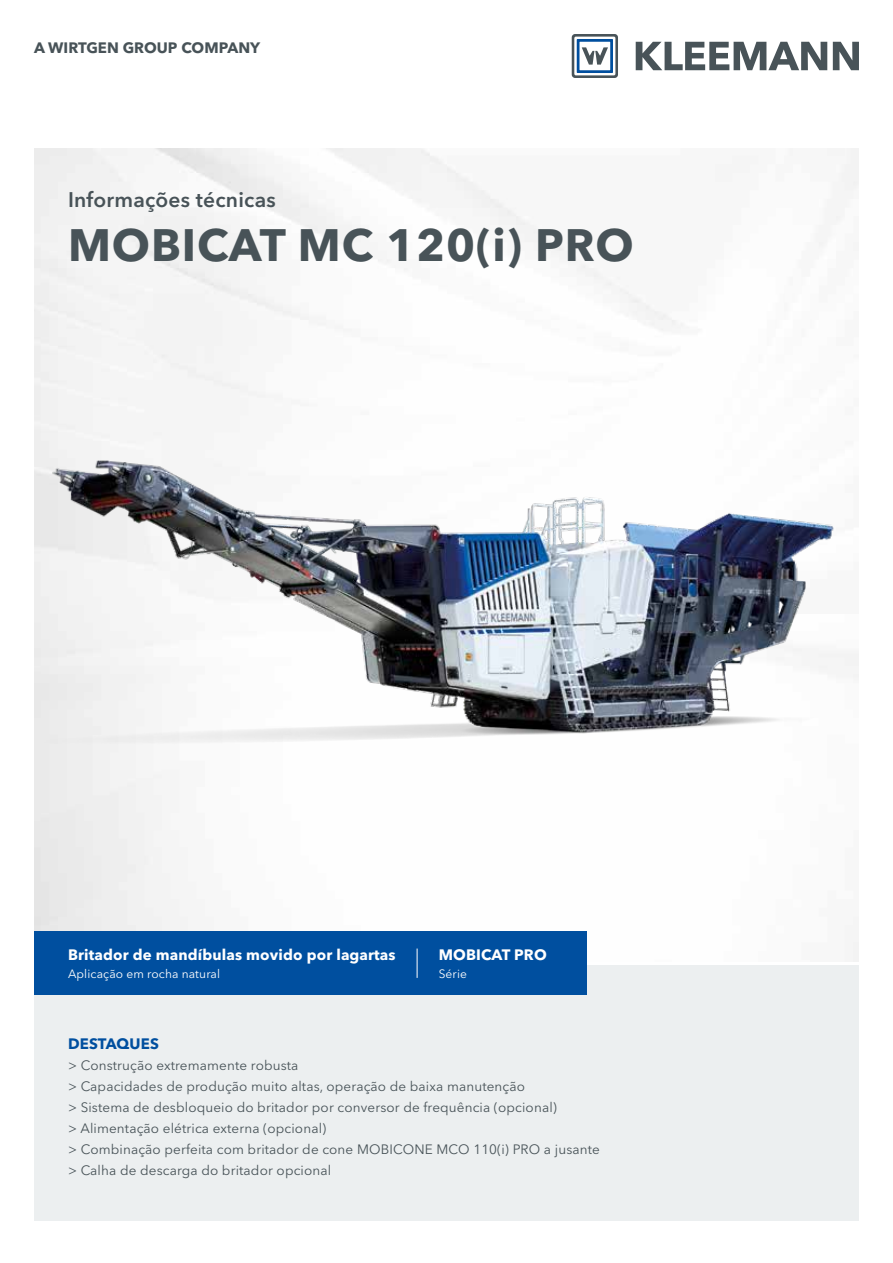
<style>
.page{position:relative;width:893px;height:1263px;background:#fff}
.page>*{position:absolute;margin:0;border:0;box-sizing:border-box;transform-origin:0 0}
.t1{font:700 45px "Avenir Next LT Pro";letter-spacing:.02em;color:#485358}
.t2{font:600 21px "Avenir Next LT Pro";letter-spacing:.01em;color:#485358}
.t3{font:700 15px "Avenir Next LT Pro";letter-spacing:.01em;color:#fff}
.t4{font:700 15px "Avenir Next LT Pro";color:#485358}
.t5{font:700 15px "Avenir Next LT Pro";letter-spacing:.01em;color:#004f9f}
.t6{font:13.5px/21px "Avenir Next LT Pro";letter-spacing:.01em;color:#485358}
.t7{font:12px "Avenir Next LT Pro";letter-spacing:.01em;color:#fff}
</style>
<div class="page">
<svg style="left:636px;top:42px;width:191px;height:28px"></svg>
<svg style="left:833px;top:42px;width:26px;height:28px"></svg>
<svg style="left:572px;top:34px;width:46px;height:44px"></svg>
<div style="left:34px;top:965px;width:825px;height:255px;background:#eceff0"></div>
<div style="left:34px;top:931px;width:553px;height:64px;background:#004f9f"></div>
<hr style="left:417px;top:948px;width:1px;height:30px;background:#fff">
<img style="left:34px;top:406px;width:825px;height:414px">
<p class="t4" style="left:34px;top:39px;width:228px">A WIRTGEN GROUP COMPANY</p>
<h2 class="t2" style="left:68px;top:187px;width:209px">Informações técnicas</h2>
<h1 class="t1" style="left:68px;top:218px;width:567px">MOBICAT MC 120(i) PRO</h1>
<p class="t3" style="left:68px;top:945px;width:329px">Britador de mandíbulas movido por lagartas</p>
<p class="t7" style="left:68px;top:966px;width:154px">Aplicação em rocha natural</p>
<p class="t3" style="left:439px;top:945px;width:110px">MOBICAT PRO</p>
<p class="t7" style="left:439px;top:966px;width:30px">Série</p>
<p class="t5" style="left:68px;top:1034px;width:92px">DESTAQUES</p>
<p class="t6" style="left:68px;top:1055px;width:533px">&gt; Construção extremamente robusta<br>&gt; Capacidades de produção muito altas, operação de baixa manutenção<br>&gt; Sistema de desbloqueio do britador por conversor de frequência (opcional)<br>&gt; Alimentação elétrica externa (opcional)<br>&gt; Combinação perfeita com britador de cone MOBICONE MCO 110(i) PRO a jusante &gt; Calha de descarga do britador opcional</p>
</div>
